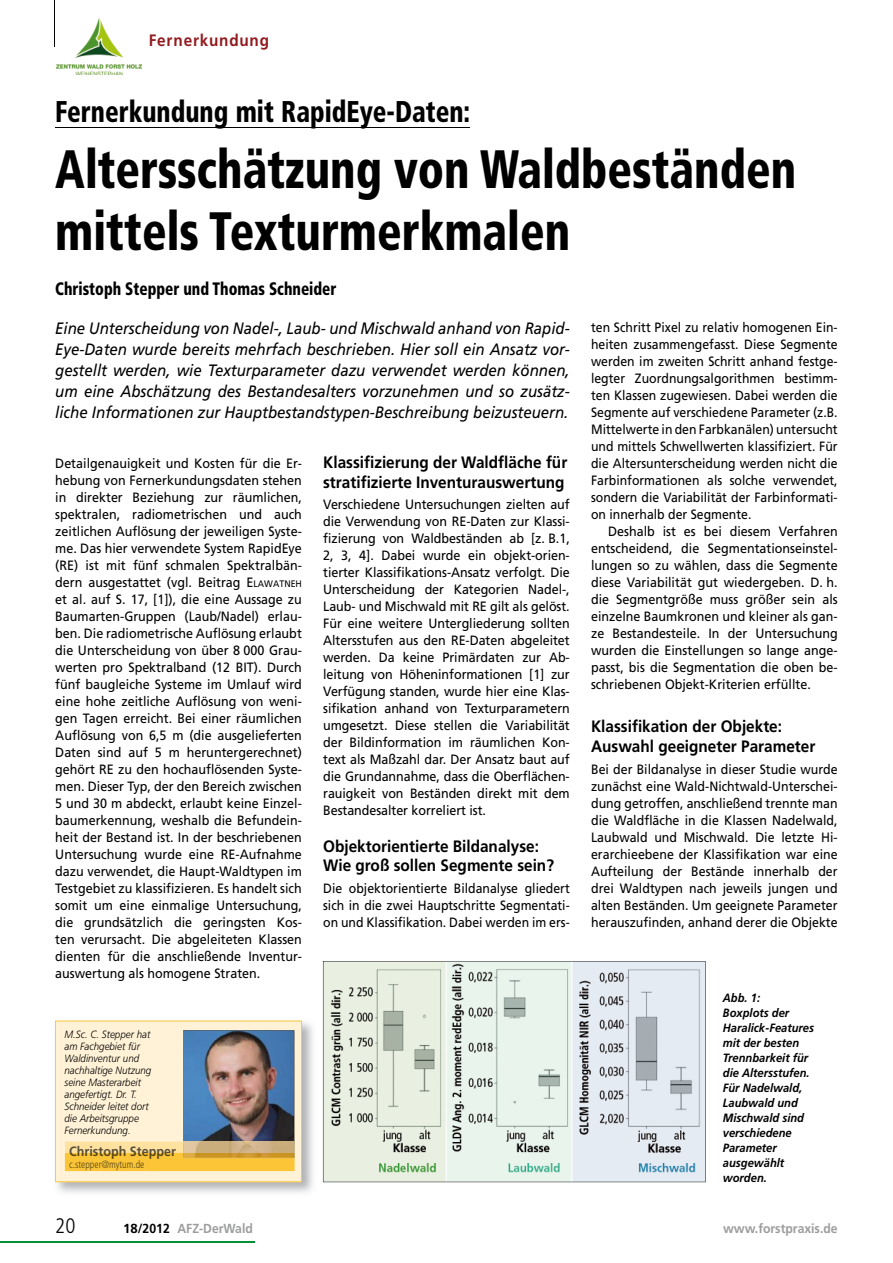
<style>
.page{position:relative;width:893px;height:1263px;background:#fff}
.page>*{position:absolute;margin:0;border:0;box-sizing:border-box;transform-origin:0 0}
.t1{font:900 condensed 54px/61.5px "Frutiger LT Std";color:#000;scale:.85 1}
.t2{font:900 condensed 30px "Frutiger LT Std";color:#000;scale:.85 1}
.t3{font:300 condensed 21px "Frutiger LT Std";color:#000}
.t4{font:900 condensed 18px "Frutiger LT Std";color:#000;scale:.85 1}
.t5{font:italic 16.5px/21px "Frutiger LT Std";color:#000;text-align:justify;scale:.91 1}
.t6{font:700 16.5px/19.5px "Frutiger LT Std";color:#000;scale:.93 1}
.t7{font:700 16.5px "Frutiger LT Std";letter-spacing:.05em;color:#921b1f;scale:.93 1}
.t8{font:13.5px/17px "Frutiger LT Std";color:#000;text-align:justify;scale:.93 1}
.t9{font:13.5px/17px "Frutiger LT Std";color:#000;text-align:justify;scale:.91 1}
.t10{font:13.5px/17px "Frutiger LT Std";color:#000;text-align:justify;scale:.92 1}
.t11{font:700 13.5px "Frutiger LT Std";color:#584f39;scale:.93 1}
.t12{font:700 13.2px "Frutiger LT Std";color:#9c9d9f;scale:.93 1}
.t13{font:italic 700 12px/15px "Frutiger LT Std";color:#000;scale:.93 1}
.t14{font:italic 300 10.5px/12px "Frutiger LT Std";color:#000;scale:.93 1}
.t15{font:300 condensed 10.5px "Frutiger LT Std";color:#574616;scale:.93 1}
.s1{font-size:9.45px}
.s2{color:#000}
</style>
<div class="page">
<hr style="left:0;top:1242px;width:255px;height:1px;background:#009036">
<hr style="left:55px;top:0;width:1px;height:47px;background:#000">
<img style="left:57px;top:18px;width:85px;height:57px">
<hr style="left:55px;top:127px;width:414px;height:1px;background:#000">
<svg style="left:55px;top:1020px;width:247px;height:162px;background:#cbc0a9"></svg>
<div style="left:70px;top:1146px;width:106px;height:7px;background:#ffe1a0"></div>
<div style="left:70px;top:1153px;width:106px;height:6px;background:#fcc537"></div>
<div style="left:70px;top:1160px;width:74px;height:10px;background:#fcc537"></div>
<svg style="left:323px;top:961px;width:383px;height:221px;background:#d7dfda"></svg>
<p class="t7" style="left:149px;top:31px;width:131px">Fernerkundung</p>
<h2 class="t2" style="left:55px;top:94px;width:490px">Fernerkundung mit RapidEye-Daten:</h2>
<h1 class="t1" style="left:55px;top:139px;width:873px">Altersschätzung von Waldbeständen mittels Texturmerkmalen</h1>
<h3 class="t4" style="left:55px;top:278px;width:332px">Christoph Stepper und Thomas Schneider</h3>
<p class="t5" style="left:55px;top:318px;width:567px">Eine Unterscheidung von Nadel-, Laub- und Mischwald anhand von Rapid-Eye-Daten wurde bereits mehrfach beschrieben. Hier soll ein Ansatz vor&shy;gestellt werden, wie Texturparameter dazu verwendet werden können, um eine Abschätzung des Bestandesalters vorzunehmen und so zusätz&shy;liche Informationen zur Hauptbestandstypen-Beschreibung beizusteuern.</p>
<p class="t9" style="left:591px;top:319px;width:273px">ten Schritt Pixel zu relativ homogenen Ein&shy;heiten zusammengefasst. Diese Segmente werden im zweiten Schritt anhand festge&shy;legter Zuordnungsalgorithmen bestimm&shy;ten Klassen zugewiesen. Dabei werden die Segmente auf verschiedene Parameter (z.B.<br>Mittelwerte in den Farbkanälen) untersucht und mittels Schwellwerten klassifiziert. Für die Altersunterscheidung werden nicht die Farbinformationen als solche verwendet, sondern die Variabilität der Farbinformati&shy;on innerhalb der Segmente.</p>
<p class="t8" style="left:591px;top:523px;width:267px;text-indent:17px">Deshalb ist es bei diesem Verfahren entscheidend, die Segmentationseinstel&shy;lungen so zu wählen, dass die Segmente diese Variabilität gut wiedergeben. D. h. die Segmentgröße muss größer sein als einzelne Baumkronen und kleiner als gan&shy;ze Bestandesteile. In der Untersuchung wurden die Einstellungen so lange ange&shy;passt, bis die Segmentation die oben be&shy;schriebenen Objekt-Kriterien erfüllte.</p>
<p class="t6" style="left:591px;top:717px;width:243px">Klassifikation der Objekte:<br>Auswahl geeigneter Parameter</p>
<p class="t10" style="left:591px;top:761px;width:270px">Bei der Bildanalyse in dieser Studie wurde zunächst eine Wald-Nichtwald-Unterschei&shy;dung getroffen, anschließend trennte man die Waldfläche in die Klassen Nadelwald, Laubwald und Mischwald. Die letzte Hi&shy;erarchieebene der Klassifikation war eine Aufteilung der Bestände innerhalb der drei Waldtypen nach jeweils jungen und alten Beständen. Um geeignete Parameter herauszufinden, anhand derer die Objekte</p>
<p class="t8" style="left:55px;top:455px;width:267px">Detailgenauigkeit und Kosten für die Er&shy;hebung von Fernerkundungsdaten stehen in direkter Beziehung zur räumlichen, spektralen, radiometrischen und auch zeitlichen Auflösung der jeweiligen Syste&shy;me. Das hier verwendete System RapidEye (RE) ist mit fünf schmalen Spektralbän&shy;dern ausgestattet (vgl. Beitrag E<span class="s1">LAWATNEH </span>et al. auf S. 17, [1]), die eine Aussage zu Baumarten-Gruppen (Laub/Nadel) erlau&shy;ben. Die radiometrische Auflösung erlaubt die Unterscheidung von über 8 000 Grau&shy;werten pro Spektralband (12 BIT). Durch fünf baugleiche Systeme im Umlauf wird eine hohe zeitliche Auflösung von weni&shy;gen Tagen erreicht. Bei einer räumlichen Auflösung von 6,5 m (die ausgelieferten Daten sind auf 5 m heruntergerechnet) gehört RE zu den hochauflösenden Syste&shy;men. Dieser Typ, der den Bereich zwischen 5 und 30 m abdeckt, erlaubt keine Einzel&shy;baumerkennung, weshalb die Befundein&shy;heit der Bestand ist. In der beschriebenen Untersuchung wurde eine RE-Aufnahme dazu verwendet, die Haupt-Waldtypen im Testgebiet zu klassifizieren. Es handelt sich somit um eine einmalige Untersuchung, die grundsätzlich die geringsten Kos&shy;ten verursacht. Die abgeleiteten Klassen dienten für die anschließende Inventur&shy;auswertung als homogene Straten.</p>
<p class="t6" style="left:323px;top:453px;width:264px">Klassifizierung der Waldfläche für stratifizierte Inventurauswertung</p>
<p class="t8" style="left:323px;top:496px;width:267px">Verschiedene Untersuchungen zielten auf die Verwendung von RE-Daten zur Klassi&shy;fizierung von Waldbeständen ab [z. B.1, 2, 3, 4]. Dabei wurde ein objekt-orien&shy;tierter Klassifikations-Ansatz verfolgt. Die Unterscheidung der Kategorien Nadel-, Laub- und Mischwald mit RE gilt als gelöst.<br>Für eine weitere Untergliederung sollten Altersstufen aus den RE-Daten abgeleitet werden. Da keine Primärdaten zur Ab&shy;leitung von Höheninformationen [1] zur Verfügung standen, wurde hier eine Klas&shy;sifikation anhand von Texturparametern umgesetzt. Diese stellen die Variabilität der Bildinformation im räumlichen Kon&shy;text als Maßzahl dar. Der Ansatz baut auf die Grundannahme, dass die Oberflächen&shy;rauigkeit von Beständen direkt mit dem Bestandesalter korreliert ist.</p>
<p class="t6" style="left:323px;top:836px;width:250px">Objektorientierte Bildanalyse:<br>Wie groß sollen Segmente sein?</p>
<p class="t9" style="left:323px;top:880px;width:273px">Die objektorientierte Bildanalyse gliedert sich in die zwei Hauptschritte Segmentati&shy;on und Klassifikation. Dabei werden im ers-</p>
<p class="t14" style="left:65px;top:1028px;width:95px">M.Sc. C. Stepper hat am Fachgebiet für<br>Waldinventur und nachhaltige Nutzung seine Masterarbeit angefertigt. Dr. T.<br>Schneider leitet dort die Arbeitsgruppe<br>Fernerkundung.</p>
<p class="t11" style="left:69px;top:1143px;width:116px">Christoph Stepper</p>
<p class="t15" style="left:69px;top:1158px;width:82px">c.stepper@mytum.de</p>
<p class="t13" style="left:723px;top:990px;width:100px">Abb. 1:<br>Boxplots der<br>Haralick-Features mit der besten<br>Trennbarkeit für die Altersstufen.<br>Für Nadelwald,<br>Laubwald und<br>Mischwald sind verschiedene<br>Parameter ausgewählt worden.</p>
<h3 class="t3" style="left:55px;top:1214px;width:22px">20</h3>
<p class="t12" style="left:123px;top:1221px;width:141px"><span class="s2">18/2012</span> AFZ-DerWald</p>
<p class="t12" style="left:723px;top:1221px;width:125px">www.forstpraxis.de</p>
</div>
